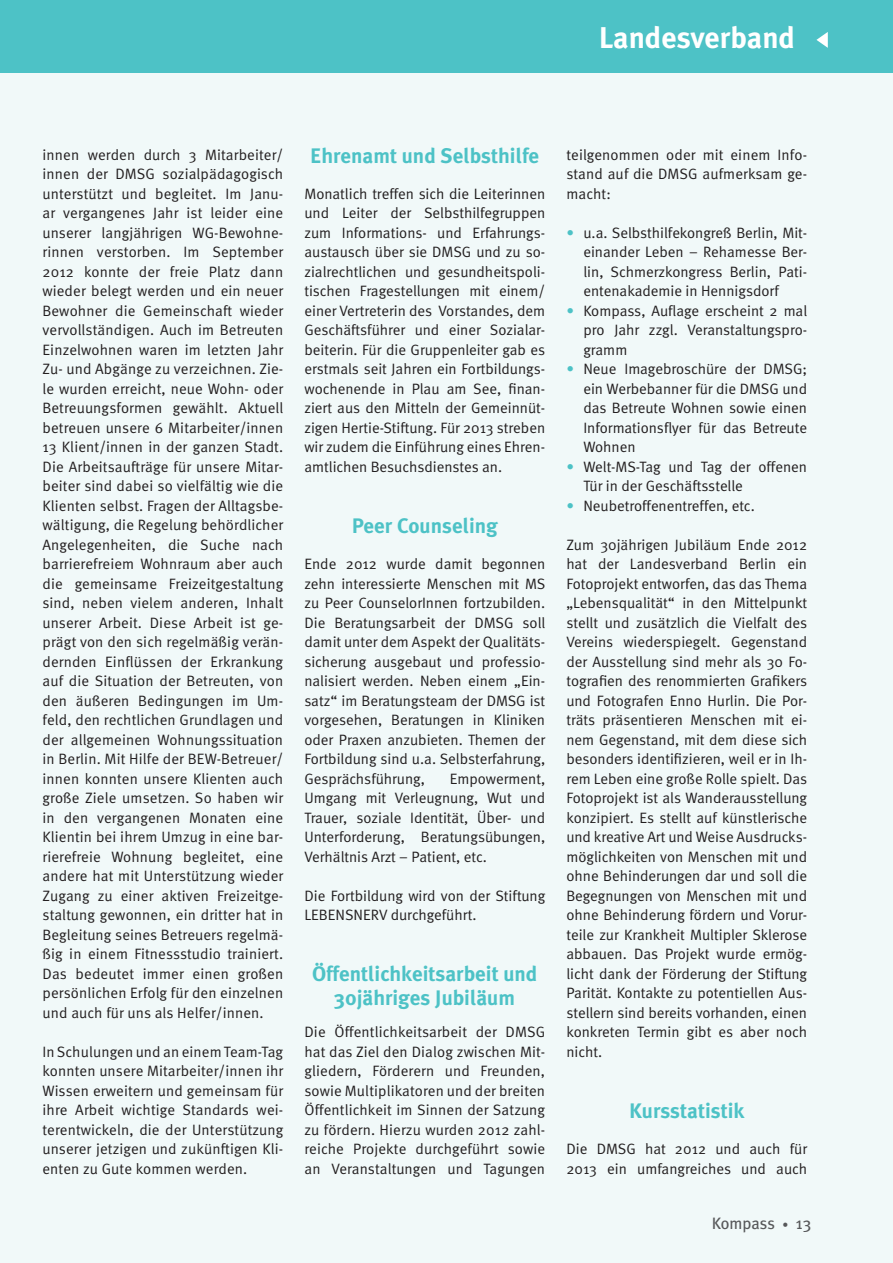
<style>
.page{position:relative;width:893px;height:1263px;background:#f1f9f9}
.page>*{position:absolute;margin:0;border:0;box-sizing:border-box;transform-origin:0 0}
.t1{font:700 30px "Meta Plus";color:#fff}
.t2{font:700 21px/24px "Meta Plus";color:#4dc2c6;text-align:center}
.t3{font:16.5px "Meta Plus";color:#57585a}
.t4{font:15px/19.5px "Meta Normal";color:#231f20;text-align:justify}
.s1{color:#4dc2c6}
.s2{font-size:12px}
</style>
<div class="page">
<div style="left:0;top:0;width:893px;height:72px;background:#4dc2c6"></div>
<svg style="left:816px;top:32px;width:12px;height:16px"></svg>
<h1 class="t1" style="left:599px;top:23px;width:198px">Landesverband</h1>
<p class="t4" style="left:43px;top:146px;width:242px">innen werden durch 3 Mitarbeiter/ innen der DMSG sozialpädagogisch unterstützt und begleitet. Im Janu&shy;ar vergangenes Jahr ist leider eine unserer langjährigen WG-Bewohne&shy;rinnen verstorben. Im September 2012 konnte der freie Platz dann wieder belegt werden und ein neuer Bewohner die Gemeinschaft wieder vervollständigen. Auch im Betreuten Einzelwohnen waren im letzten Jahr Zu- und Abgänge zu verzeichnen. Zie&shy;le wurden erreicht, neue Wohn- oder Betreuungsformen gewählt. Aktuell betreuen unsere 6 Mitarbeiter/innen 13 Klient/innen in der ganzen Stadt.<br>Die Arbeitsaufträge für unsere Mitar&shy;beiter sind dabei so vielfältig wie die Klienten selbst. Fragen der Alltagsbe&shy;wältigung, die Regelung behördlicher Angelegenheiten, die Suche nach barrierefreiem Wohnraum aber auch die gemeinsame Freizeitgestaltung sind, neben vielem anderen, Inhalt unserer Arbeit. Diese Arbeit ist ge&shy;prägt von den sich regelmäßig verän&shy;dernden Einflüssen der Erkrankung auf die Situation der Betreuten, von den äußeren Bedingungen im Um&shy;feld, den rechtlichen Grundlagen und der allgemeinen Wohnungssituation in Berlin. Mit Hilfe der BEW-Betreuer/ innen konnten unsere Klienten auch große Ziele umsetzen. So haben wir in den vergangenen Monaten eine Klientin bei ihrem Umzug in eine bar&shy;rierefreie Wohnung begleitet, eine andere hat mit Unterstützung wieder Zugang zu einer aktiven Freizeitge&shy;staltung gewonnen, ein dritter hat in Begleitung seines Betreuers regelmä&shy;ßig in einem Fitnessstudio trainiert.<br>Das bedeutet immer einen großen persönlichen Erfolg für den einzelnen und auch für uns als Helfer/innen.</p>
<p class="t4" style="left:43px;top:1043px;width:242px">In Schulungen und an einem Team-Tag konnten unsere Mitarbeiter/innen ihr Wissen erweitern und gemeinsam für ihre Arbeit wichtige Standards wei&shy;terentwickeln, die der Unterstützung unserer jetzigen und zukünftigen Kli&shy;enten zu Gute kommen werden.</p>
<h2 class="t2" style="left:310px;top:145px;width:230px">Ehrenamt und Selbsthilfe</h2>
<p class="t4" style="left:304px;top:185px;width:242px">Monatlich treffen sich die Leiterinnen und Leiter der Selbsthilfegruppen zum Informations- und Erfahrungs&shy;austausch über sie DMSG und zu so&shy;zialrechtlichen und gesundheitspoli&shy;tischen Fragestellungen mit einem/ einer Vertreterin des Vorstandes, dem Geschäftsführer und einer Sozialar&shy;beiterin. Für die Gruppenleiter gab es erstmals seit Jahren ein Fortbildungs&shy;wochenende in Plau am See, finan&shy;ziert aus den Mitteln der Gemeinnüt&shy;zigen Hertie-Stiftung. Für 2013 streben wir zudem die Einführung eines Ehren&shy;amtlichen Besuchsdienstes an.</p>
<h2 class="t2" style="left:352px;top:514px;width:148px">Peer Counseling</h2>
<p class="t4" style="left:304px;top:555px;width:243px">Ende 2012 wurde damit begonnen zehn interessierte Menschen mit MS zu Peer CounselorInnen fortzubilden.<br>Die Beratungsarbeit der DMSG soll damit unter dem Aspekt der Qualitäts&shy;sicherung ausgebaut und professio&shy;nalisiert werden. Neben einem „Ein&shy;satz“ im Beratungsteam der DMSG ist vorgesehen, Beratungen in Kliniken oder Praxen anzubieten. Themen der Fortbildung sind u.a. Selbsterfahrung, Gesprächsführung,</p>
<p class="t4" style="left:304px;top:770px;width:242px;text-indent:145px">Empowerment, Umgang mit Verleugnung, Wut und Trauer, soziale Identität, Über- und Unterforderung, Beratungsübungen, Verhältnis Arzt – Patient, etc.</p>
<p class="t4" style="left:304px;top:887px;width:242px">Die Fortbildung wird von der Stiftung<br>LEBENSNERV durchgeführt.</p>
<h2 class="t2" style="left:312px;top:963px;width:227px">Öffentlichkeitsarbeit und<br>30jähriges Jubiläum</h2>
<p class="t4" style="left:304px;top:1023px;width:242px">Die Öffentlichkeitsarbeit der DMSG hat das Ziel den Dialog zwischen Mit&shy;gliedern, Förderern und Freunden, sowie Multiplikatoren und der breiten Öffentlichkeit im Sinnen der Satzung zu fördern. Hierzu wurden 2012 zahl&shy;reiche Projekte durchgeführt sowie an Veranstaltungen und Tagungen</p>
<p class="t4" style="left:566px;top:146px;width:242px">teilgenommen oder mit einem Info&shy;stand auf die DMSG aufmerksam ge&shy;macht:</p>
<p class="t4" style="left:583px;top:224px;width:225px;text-indent:-17px"><span class="s1">•</span> u.a. Selbsthilfekongreß Berlin, Mit&shy;einander Leben – Rehamesse Ber&shy;lin, Schmerzkongress Berlin, Pati&shy;entenakademie in Hennigsdorf</p>
<p class="t4" style="left:583px;top:302px;width:225px;text-indent:-17px"><span class="s1">•</span> Kompass, Auflage erscheint 2 mal pro Jahr zzgl. Veranstaltungspro&shy;gramm</p>
<p class="t4" style="left:583px;top:360px;width:225px;text-indent:-17px"><span class="s1">•</span> Neue Imagebroschüre der DMSG; ein Werbebanner für die DMSG und das Betreute Wohnen sowie einen Informationsflyer für das Betreute Wohnen</p>
<p class="t4" style="left:583px;top:458px;width:225px;text-indent:-17px"><span class="s1">•</span> Welt-MS-Tag und Tag der offenen<br>Tür in der Geschäftsstelle</p>
<p class="t4" style="left:566px;top:497px;width:190px"><span class="s1">•</span> Neubetroffenentreffen, etc.</p>
<p class="t4" style="left:566px;top:536px;width:242px">Zum 30jährigen Jubiläum Ende 2012 hat der Landesverband Berlin ein Foto projekt entworfen, das das Thema „Lebensqualität“ in den Mittelpunkt stellt und zusätzlich die Vielfalt des Vereins wiederspiegelt. Gegenstand der Ausstellung sind mehr als 30 Fo&shy;tografien des renommierten Grafikers und Fotografen Enno Hurlin. Die Por&shy;träts präsentieren Menschen mit ei&shy;nem Gegenstand, mit dem diese sich besonders identifizieren, weil er in Ih&shy;rem Leben eine große Rolle spielt. Das Fotoprojekt ist als Wanderausstellung konzipiert. Es stellt auf künstlerische und kreative Art und Weise Ausdrucks&shy;möglichkeiten von Menschen mit und ohne Behinderungen dar und soll die Begegnungen von Menschen mit und ohne Behinderung fördern und Vorur&shy;teile zur Krankheit Multipler Sklerose abbauen. Das Projekt wurde ermög&shy;licht dank der Förderung der Stiftung Parität. Kontakte zu potentiellen Aus&shy;stellern sind bereits vorhanden, einen konkreten Termin gibt es aber noch nicht.</p>
<h2 class="t2" style="left:629px;top:1099px;width:117px">Kursstatistik</h2>
<p class="t4" style="left:566px;top:1140px;width:242px">Die DMSG hat 2012 und auch für<br>2013 ein umfangreiches und auch</p>
<p class="t3" style="left:712px;top:1215px;width:101px">Kompass <span class="s2">•</span> 13</p>
</div>
